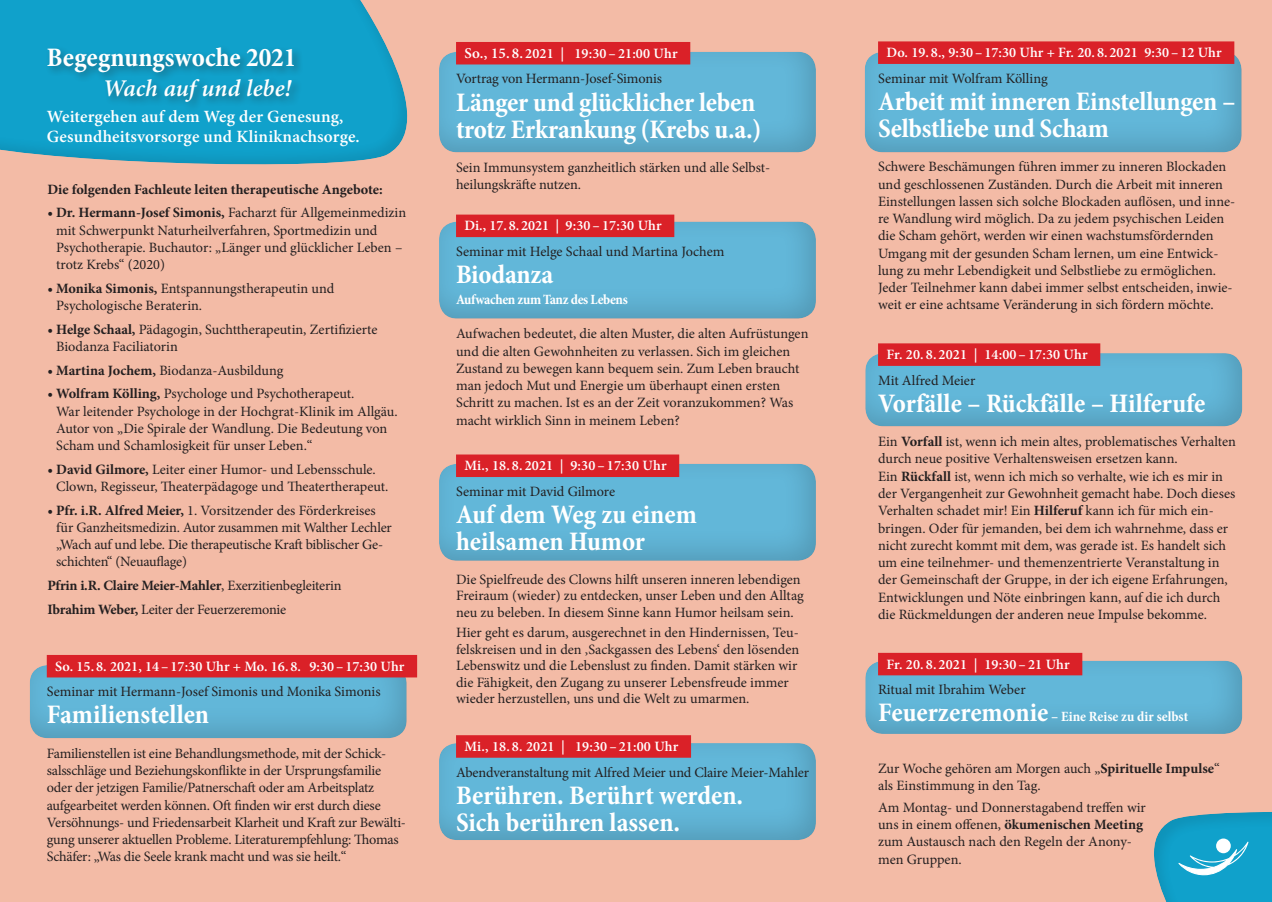
<style>
.page{position:relative;width:1272px;height:902px;background:#fff}
.page>*{position:absolute;margin:0;border:0;box-sizing:border-box;transform-origin:0 0}
.t1{font:700 condensed 27px/27px "Minion Pro";letter-spacing:-.005em;color:#fff}
.t2{font:italic 600 24px "Minion Pro";color:#fff}
.t3{font:600 17.25px/19.5px "Minion Pro";letter-spacing:.01em;color:#fff}
.t4{font:14.25px/17.2px "Minion Pro";letter-spacing:-.005em;color:#231f20}
.t5{font:600 14.25px "Minion Pro";letter-spacing:.01em;color:#fff}
.t6{font:700 14.25px "Minion Pro";color:#231f20}
.t7{font:700 condensed 14.25px "Minion Pro";letter-spacing:-.025em;color:#fff}
.s1{font-weight:700}
.s2{font-weight:600;font-size:15px;color:#fff}
.s3{font-weight:600;color:#fff}
.s4{font-weight:700;font-stretch:condensed;font-size:27px;color:#fff}
.s5{font-weight:700;font-stretch:condensed;color:#fff}
</style>
<div class="page">
<div style="left:0;top:0;width:1271px;height:901px;background:#f3bba6"></div>
<div style="left:27px;top:662px;width:380px;height:76px;background:#231f20;opacity:.2"></div>
<div style="left:436px;top:219px;width:380px;height:101px;background:#231f20;opacity:.2"></div>
<div style="left:436px;top:461px;width:380px;height:101px;background:#231f20;opacity:.2"></div>
<div style="left:436px;top:50px;width:380px;height:103px;background:#231f20;opacity:.2"></div>
<div style="left:862px;top:50px;width:379px;height:103px;background:#231f20;opacity:.2"></div>
<div style="left:862px;top:350px;width:380px;height:77px;background:#231f20;opacity:.2"></div>
<div style="left:862px;top:658px;width:380px;height:76px;background:#231f20;opacity:.2"></div>
<div style="left:436px;top:740px;width:380px;height:100px;background:#231f20;opacity:.2"></div>
<div style="left:47px;top:655px;width:370px;height:22px;background:#da2128"></div>
<div style="left:456px;top:42px;width:234px;height:22px;background:#da2128"></div>
<div style="left:456px;top:214px;width:218px;height:23px;background:#da2128"></div>
<div style="left:456px;top:454px;width:223px;height:23px;background:#da2128"></div>
<div style="left:456px;top:735px;width:235px;height:22px;background:#da2128"></div>
<div style="left:878px;top:41px;width:356px;height:23px;background:#da2128"></div>
<div style="left:878px;top:343px;width:222px;height:23px;background:#da2128"></div>
<div style="left:878px;top:652px;width:204px;height:23px;background:#da2128"></div>
<div style="left:0;top:0;width:408px;height:166px;background:#231f20;opacity:.1"></div>
<div style="left:44px;top:44px;width:259px;height:68px;background:#231f20;opacity:.4"></div>
<svg style="left:1154px;top:812px;width:117px;height:89px;background:#2da6c9"></svg>
<h1 class="t1" style="left:47px;top:44px;width:251px">Begegnungswoche 2021</h1>
<h2 class="t2" style="left:103px;top:72px;width:190px">Wach auf und lebe!</h2>
<p class="t3" style="left:47px;top:107px;width:314px">Weitergehen auf dem Weg der Genesung,<br>Gesundheitsvorsorge und Kliniknachsorge.</p>
<p class="t6" style="left:47px;top:179px;width:337px">Die folgenden Fachleute leiten therapeutische Angebote:</p>
<p class="t4" style="left:56px;top:204px;width:351px;text-indent:-9px"><span class="s1">• Dr. Hermann-Josef Simonis,</span> Facharzt für Allgemeinmedizin mit Schwerpunkt Naturheilverfahren, Sportmedizin und Psychotherapie. Buchautor: „Länger und glücklicher Leben – trotz Krebs“ (2020)</p>
<p class="t4" style="left:56px;top:280px;width:280px;text-indent:-9px"><span class="s1">• Monika Simonis,</span> Entspannungstherapeutin und<br>Psychologische Beraterin.</p>
<p class="t4" style="left:56px;top:320px;width:323px;text-indent:-9px"><span class="s1">• Helge Schaal,</span> Pädagogin, Suchttherapeutin, Zertifizierte<br>Biodanza Faciliatorin</p>
<p class="t4" style="left:47px;top:361px;width:238px"><span class="s1">• Martina Jochem,</span> Biodanza-Ausbildung</p>
<p class="t4" style="left:56px;top:385px;width:343px;text-indent:-9px"><span class="s1">• Wolfram Kölling,</span> Psychologe und Psychotherapeut.<br>War leitender Psychologe in der Hochgrat-Klinik im Allgäu.<br>Autor von „Die Spirale der Wandlung. Die Bedeutung von Scham und Schamlosigkeit für unser Leben.“</p>
<p class="t4" style="left:56px;top:460px;width:334px;text-indent:-9px"><span class="s1">• David Gilmore,</span> Leiter einer Humor- und Lebensschule.<br>Clown, Regisseur, Theaterpädagoge und Theatertherapeut.</p>
<p class="t4" style="left:56px;top:501px;width:337px;text-indent:-9px"><span class="s1">• Pfr. i.R. Alfred Meier,</span> 1. Vorsitzender des Förderkreises für Ganzheitsmedizin. Autor zusammen mit Walther Lechler „Wach auf und lebe. Die therapeutische Kraft biblischer Ge&shy;schichten“ (Neuauflage)</p>
<p class="t4" style="left:47px;top:573px;width:296px;line-height:23.7px"><span class="s1">Pfrin i.R. Claire Meier-Mahler</span>, Exerzitienbegleiterin<br><span class="s1">Ibrahim Weber,</span> Leiter der Feuerzeremonie</p>
<p class="t5" style="left:55px;top:656px;width:350px">So. 15. 8. 2021, 14 – 17:30 Uhr + Mo. 16. 8. 9:30 – 17:30 Uhr</p>
<p class="t4" style="left:47px;top:683px;width:335px">Seminar mit Hermann-Josef Simonis und Monika Simonis</p>
<h1 class="t1" style="left:47px;top:701px;width:164px">Familienstellen</h1>
<p class="t4" style="left:47px;top:744px;width:361px">Familienstellen ist eine Behandlungsmethode, mit der Schick&shy;salsschläge und Beziehungskonflikte in der Ursprungsfamilie oder der jetzigen Familie/Patnerschaft oder am Arbeitsplatz aufgearbeitet werden können. Oft finden wir erst durch diese Versöhnungs- und Friedensarbeit Klarheit und Kraft zur Bewälti&shy;gung unserer aktuellen Probleme. Literaturempfehlung: Thomas Schäfer: „Was die Seele krank macht und was sie heilt.“</p>
<p class="t4" style="left:456px;top:40px;width:223px;line-height:25.8px;text-indent:9px"><span class="s2">So., 15. 8.</span> <span class="s3">2021 | 19:30 – 21:00 Uhr<br></span>Vortrag von Hermann-Josef-Simonis</p>
<h1 class="t1" style="left:456px;top:88px;width:307px">Länger und glücklicher leben trotz Erkrankung (Krebs u.a.)</h1>
<p class="t4" style="left:456px;top:159px;width:314px">Sein Immunsystem ganzheitlich stärken und alle Selbst&shy;heilungskräfte nutzen.</p>
<p class="t5" style="left:464px;top:216px;width:199px">Di., 17. 8. 2021 | 9:30 – 17:30 Uhr</p>
<p class="t4" style="left:456px;top:243px;width:270px">Seminar mit Helge Schaal und Martina Jochem</p>
<h1 class="t1" style="left:456px;top:261px;width:99px">Biodanza</h1>
<p class="t7" style="left:456px;top:290px;width:173px">Aufwachen zum Tanz des Lebens</p>
<p class="t4" style="left:456px;top:325px;width:354px">Aufwachen bedeutet, die alten Muster, die alten Aufrüstungen und die alten Gewohnheiten zu verlassen. Sich im gleichen Zustand zu bewegen kann bequem sein. Zum Leben braucht man jedoch Mut und Energie um überhaupt einen ersten Schritt zu machen. Ist es an der Zeit voranzukommen? Was macht wirklich Sinn in meinem Leben?</p>
<p class="t5" style="left:464px;top:456px;width:203px">Mi., 18. 8. 2021 | 9:30 – 17:30 Uhr</p>
<p class="t4" style="left:456px;top:483px;width:161px">Seminar mit David Gilmore</p>
<h1 class="t1" style="left:456px;top:500px;width:242px">Auf dem Weg zu einem heilsamen Humor</h1>
<p class="t4" style="left:456px;top:570px;width:349px;line-height:16.5px">Die Spielfreude des Clowns hilft unseren inneren lebendigen<br>Freiraum (wieder) zu entdecken, unser Leben und den Alltag neu zu beleben. In diesem Sinne kann Humor heilsam sein.</p>
<p class="t4" style="left:456px;top:624px;width:344px;line-height:16.5px">Hier geht es darum, ausgerechnet in den Hindernissen, Teu&shy;felskreisen und in den ‚Sackgassen des Lebens‘ den lösenden Lebenswitz und die Lebenslust zu finden. Damit stärken wir die Fähigkeit, den Zugang zu unserer Lebensfreude immer wieder herzustellen, uns und die Welt zu umarmen.</p>
<p class="t5" style="left:464px;top:736px;width:215px">Mi., 18. 8. 2021 | 19:30 – 21:00 Uhr</p>
<p class="t4" style="left:456px;top:763px;width:354px">Abendveranstaltung mit Alfred Meier und Claire Meier-Mahler</p>
<h1 class="t1" style="left:456px;top:781px;width:289px">Berühren. Berührt werden.<br>Sich berühren lassen.</h1>
<p class="t5" style="left:886px;top:43px;width:336px">Do. 19. 8., 9:30 – 17:30 Uhr + Fr. 20. 8. 2021 9:30 – 12 Uhr</p>
<p class="t4" style="left:878px;top:70px;width:171px">Seminar mit Wolfram Kölling</p>
<h1 class="t1" style="left:878px;top:88px;width:359px">Arbeit mit inneren Einstellungen –<br>Selbstliebe und Scham</h1>
<p class="t4" style="left:878px;top:158px;width:359px">Schwere Beschämungen führen immer zu inneren Blockaden und geschlossenen Zuständen. Durch die Arbeit mit inneren Einstellungen lassen sich solche Blockaden auflösen, und inne&shy;re Wandlung wird möglich. Da zu jedem psychischen Leiden die Scham gehört, werden wir einen wachstumsfördernden Umgang mit der gesunden Scham lernen, um eine Entwick&shy;lung zu mehr Lebendigkeit und Selbstliebe zu ermöglichen.<br>Jeder Teilnehmer kann dabei immer selbst entscheiden, inwie&shy;weit er eine achtsame Veränderung in sich fördern möchte.</p>
<p class="t5" style="left:886px;top:345px;width:203px">Fr. 20. 8. 2021 | 14:00 – 17:30 Uhr</p>
<p class="t4" style="left:878px;top:372px;width:99px">Mit Alfred Meier</p>
<h1 class="t1" style="left:878px;top:389px;width:329px">Vorfälle – Rückfälle – Hilferufe</h1>
<p class="t4" style="left:878px;top:433px;width:359px">Ein <span class="s1">Vorfall</span> ist, wenn ich mein altes, problematisches Verhalten durch neue positive Verhaltensweisen ersetzen kann.<br>Ein <span class="s1">Rückfall</span> ist, wenn ich mich so verhalte, wie ich es mir in der Vergangenheit zur Gewohnheit gemacht habe. Doch dieses Verhalten schadet mir! Ein <span class="s1">Hilferuf</span> kann ich für mich ein&shy;bringen. Oder für jemanden, bei dem ich wahrnehme, dass er nicht zurecht kommt mit dem, was gerade ist. Es handelt sich um eine teilnehmer- und themenzentrierte Veranstaltung in der Gemeinschaft der Gruppe, in der ich eigene Erfahrungen, Entwicklungen und Nöte einbringen kann, auf die ich durch die Rückmeldungen der anderen neue Impulse bekomme.</p>
<p class="t5" style="left:886px;top:654px;width:185px">Fr. 20. 8. 2021 | 19:30 – 21 Uhr</p>
<p class="t4" style="left:878px;top:676px;width:312px;line-height:27px">Ritual mit Ibrahim Weber<br><span class="s4">Feuerzeremonie</span> <span class="s5">– Eine Reise zu dir selbst</span></p>
<p class="t4" style="left:878px;top:759px;width:343px">Zur Woche gehören am Morgen auch „<span class="s1">Spirituelle Impulse</span>“ als Einstimmung in den Tag.</p>
<p class="t4" style="left:878px;top:798px;width:269px">Am Montag- und Donnerstagabend treffen wir uns in einem offenen, <span class="s1">ökumenischen Meeting </span>zum Austausch nach den Regeln der Anony&shy;men Gruppen.</p>
</div>
